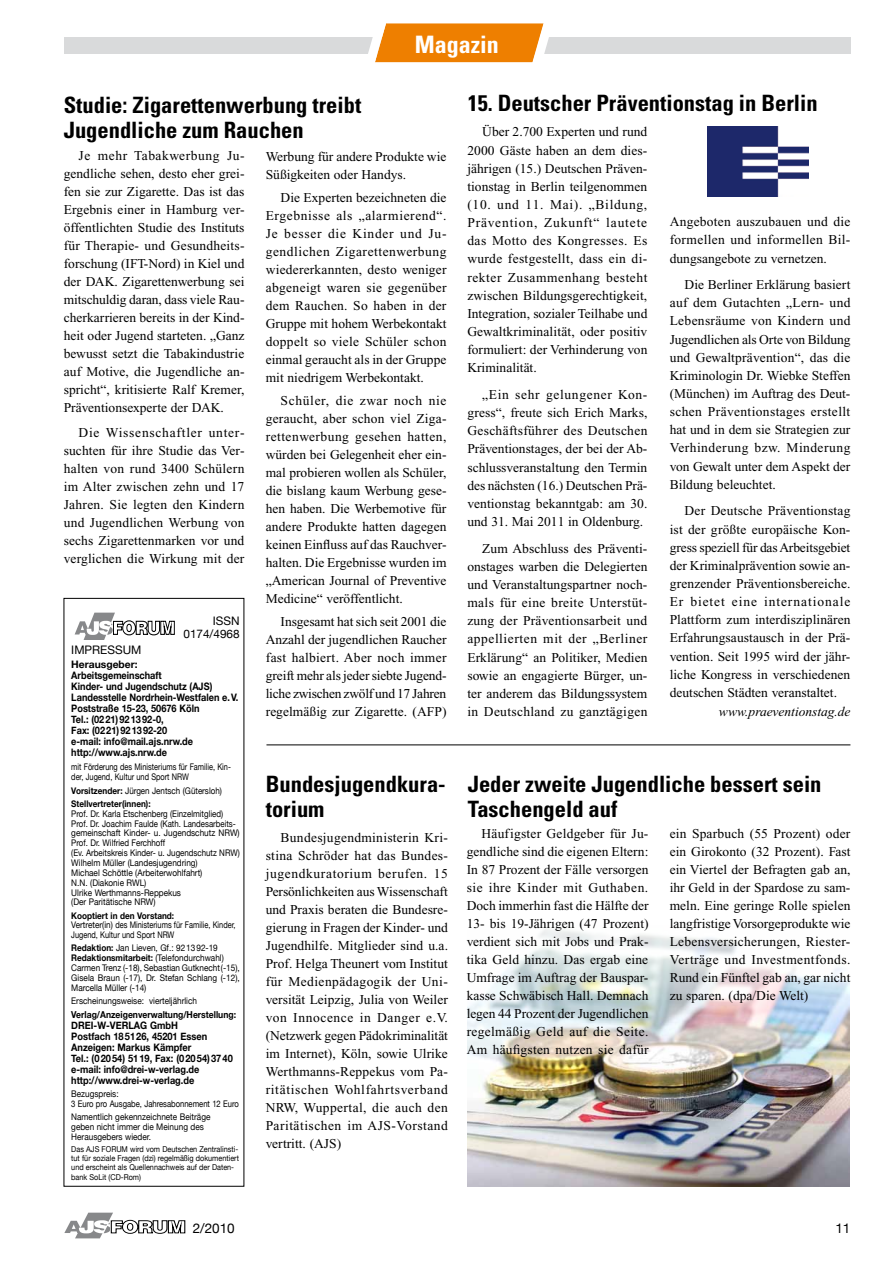
<style>
.page{position:relative;width:893px;height:1263px;background:#fff}
.page>*{position:absolute;margin:0;border:0;box-sizing:border-box;transform-origin:0 0}
.t1{font:700 condensed 24px "Univers";color:#fff}
.t2{font:700 condensed 22.5px/25.5px "Univers";color:#000}
.t3{font:13.5px/18px "Times New Roman";color:#000;text-align:justify}
.t4{font:italic 13.5px "Times New Roman";color:#000}
.t5{font:13.5px "Helvetica Neue";color:#000}
.t6{font:11.7px/13.2px "Helvetica Neue";color:#000;text-align:right}
.t7{font:700 10.35px/10.9px "Helvetica Neue";color:#000}
.t8{font:700 10.35px/11.1px "Helvetica Neue";color:#000;scale:.9 1}
.t9{font:700 9.6px "Helvetica Neue";color:#000;scale:.9 1}
.t10{font:9.15px/9.9px "Helvetica Neue";color:#000;scale:.9 1}
.t11{font:9.15px/9.9px "Helvetica Neue";color:#000;scale:.87 1}
.t12{font:700 9.15px/13.2px "Helvetica Neue";color:#000;scale:.9 1}
.t13{font:9.15px/9.9px "Helvetica Neue";color:#000;scale:.81 1}
.t14{font:8.1px/9.3px "Helvetica Neue";color:#000;scale:.9 1}
.s1{font-weight:400}
.s2{font-weight:700}
</style>
<div class="page">
<img style="left:468px;top:929px;width:381px;height:257px">
<img style="left:707px;top:126px;width:101px;height:71px">
<svg style="left:64px;top:1212px;width:121px;height:26px"></svg>
<svg style="left:75px;top:613px;width:100px;height:26px"></svg>
<hr style="left:266px;top:745px;width:584px;height:1px;background:#000">
<div style="left:64px;top:37px;width:786px;height:17px;background:#d9dadb"></div>
<svg style="left:368px;top:23px;width:181px;height:40px;background:#f09228"></svg>
<h1 class="t1" style="left:415px;top:29px;width:85px">Magazin</h1>
<h2 class="t2" style="left:64px;top:92px;width:299px">Studie: Zigarettenwerbung treibt<br>Jugendliche zum Rauchen</h2>
<p class="t3" style="left:64px;top:147px;width:182px;text-indent:15px">Je mehr Tabakwerbung Ju&shy;gendliche sehen, desto eher grei&shy;fen sie zur Zigarette. Das ist das Ergebnis einer in Hamburg ver&shy;öffentlichten Studie des Instituts für Therapie- und Gesundheits&shy;forschung (IFT-Nord) in Kiel und der DAK. Zigarettenwerbung sei mitschuldig daran, dass viele Rau&shy;cherkarrieren bereits in der Kind&shy;heit oder Jugend starteten. „Ganz bewusst setzt die Tabakindustrie auf Motive, die Jugendliche an&shy;spricht“, kritisierte Ralf Kremer, Präventionsexperte der DAK.</p>
<p class="t3" style="left:64px;top:423px;width:182px;text-indent:15px">Die Wissenschaftler unter&shy;suchten für ihre Studie das Ver&shy;halten von rund 3400 Schülern im Alter zwischen zehn und 17<br>Jahren. Sie legten den Kindern und Jugendlichen Werbung von sechs Zigarettenmarken vor und verglichen die Wirkung mit der</p>
<p class="t3" style="left:266px;top:147px;width:182px">Werbung für andere Produkte wie<br>Süßigkeiten oder Handys.</p>
<p class="t3" style="left:266px;top:188px;width:182px;text-indent:15px">Die Experten bezeichneten die Ergebnisse als „alarmierend“.<br>Je besser die Kinder und Ju&shy;gendlichen Zigarettenwerbung wiedererkannten, desto weniger abgeneigt waren sie gegenüber dem Rauchen. So haben in der Gruppe mit hohem Werbekontakt doppelt so viele Schüler schon einmal geraucht als in der Gruppe mit niedrigem Werbekontakt.</p>
<p class="t3" style="left:266px;top:391px;width:182px;text-indent:15px">Schüler, die zwar noch nie geraucht, aber schon viel Ziga&shy;rettenwerbung gesehen hatten, würden bei Gelegenheit eher ein&shy;mal probieren wollen als Schüler, die bislang kaum Werbung gese&shy;hen haben. Die Werbemotive für andere Produkte hatten dagegen keinen Einfluss auf das Rauchver&shy;halten. Die Ergebnisse wurden im „American Journal of Preventive Medicine“ veröffentlicht.</p>
<p class="t3" style="left:266px;top:613px;width:182px;text-indent:15px">Insgesamt hat sich seit 2001 die Anzahl der jugendlichen Raucher fast halbiert. Aber noch immer greift mehr als jeder siebte Jugend&shy;liche zwischen zwölf und 17 Jahren regelmäßig zur Zigarette. (AFP)</p>
<p class="t6" style="left:183px;top:614px;width:58px">ISSN<br>0174/4968</p>
<p class="t6" style="left:71px;top:643px;width:72px">IMPRESSUM</p>
<p class="t7" style="left:71px;top:658px;width:168px">Herausgeber:<br>Arbeitsgemeinschaft<br>Kinder- und Jugendschutz (AJS)<br>Landesstelle Nordrhein-Westfalen e.V.<br>Poststraße 15-23, 50676 Köln<br>Tel.: (0221)921392-0,<br>Fax: (0221)921392-20<br>e-mail: info@mail.ajs.nrw.de http://www.ajs.nrw.de</p>
<p class="t13" style="left:71px;top:761px;width:199px">mit Förderung des Ministeriums für Familie, Kin&shy;der, Jugend, Kultur und Sport NRW</p>
<p class="t12" style="left:71px;top:784px;width:169px">Vorsitzender: <span class="s1">Jürgen Jentsch (Gütersloh)<br></span>Stellvertreter(innen):</p>
<p class="t11" style="left:71px;top:808px;width:195px">Prof. Dr. Karla Etschenberg (Einzelmitglied)<br>Prof. Dr. Joachim Faulde (Kath. Landesarbeits&shy;gemeinschaft Kinder- u. Jugendschutz NRW)<br>Prof. Dr. Wilfried Ferchhoff<br>(Ev. Arbeitskreis Kinder- u. Jugendschutz NRW)<br>Wilhelm Müller (Landesjugendring)<br>Michael Schöttle (Arbeiterwohlfahrt)<br>N.N. (Diakonie RWL)<br>Ulrike Werthmanns-Reppekus<br>(Der Paritätische NRW)</p>
<p class="t12" style="left:71px;top:908px;width:116px">Kooptiert in den Vorstand:</p>
<p class="t10" style="left:71px;top:920px;width:184px">Vertreter(in) des Ministeriums für Familie, Kinder,<br>Jugend, Kultur und Sport NRW</p>
<p class="t10" style="left:71px;top:943px;width:189px"><span class="s2">Redaktion:</span> Jan Lieven, Gf.: 921392-19<br><span class="s2">Redaktionsmitarbeit:</span> (Telefondurchwahl)<br>Carmen Trenz (-18), Sebastian Gutknecht(-15), Gisela Braun (-17), Dr. Stefan Schlang (-12), Marcella Müller (-14)</p>
<p class="t10" style="left:71px;top:995px;width:141px">Erscheinungsweise: vierteljährlich</p>
<p class="t9" style="left:71px;top:1008px;width:185px">Verlag/Anzeigenverwaltung/Herstellung:</p>
<p class="t8" style="left:71px;top:1019px;width:181px">DREI-W-VERLAG GmbH<br>Postfach 185126, 45201 Essen<br>Anzeigen: Markus Kämpfer<br>Tel.: (02054) 5119, Fax: (02054)3740 e-mail: info@drei-w-verlag.de http://www.drei-w-verlag.de</p>
<p class="t10" style="left:71px;top:1088px;width:188px">Bezugspreis:<br>3 Euro pro Ausgabe, Jahresabonnement 12 Euro</p>
<p class="t10" style="left:71px;top:1111px;width:156px">Namentlich gekennzeichnete Beiträge geben nicht immer die Meinung des<br>Herausgebers wieder.</p>
<p class="t14" style="left:71px;top:1144px;width:188px">Das AJS FORUM wird vom Deutschen Zentralinsti&shy;tut für soziale Fragen (dzi) regelmäßig dokumentiert und erscheint als Quellennachweis auf der Daten&shy;bank SoLit (CD-Rom)</p>
<h2 class="t2" style="left:266px;top:771px;width:181px">Bundesjugendkura&shy;torium</h2>
<p class="t3" style="left:266px;top:828px;width:184px;text-indent:15px">Bundesjugendministerin Kri&shy;stina Schröder hat das Bundes&shy;jugendkuratorium berufen. 15<br>Persönlichkeiten aus Wissenschaft und Praxis beraten die Bundesre&shy;gierung in Fragen der Kinder- und Jugendhilfe. Mitglieder sind u.a.<br>Prof. Helga Theunert vom Institut für Medienpädagogik der Uni&shy;versität Leipzig, Julia von Weiler von Innocence in Danger e.V. (Netzwerk gegen Pädokriminalität im Internet), Köln, sowie Ulrike Werthmanns-Reppekus vom Pa&shy;ritätischen Wohlfahrtsverband NRW, Wuppertal, die auch den Paritätischen im AJS-Vorstand vertritt. (AJS)</p>
<h2 class="t2" style="left:468px;top:91px;width:351px">15. Deutscher Präventionstag in Berlin</h2>
<p class="t3" style="left:467px;top:123px;width:182px;text-indent:15px">Über 2.700 Experten und rund 2000 Gäste haben an dem dies&shy;jährigen (15.) Deutschen Präven&shy;tionstag in Berlin teilgenommen (10. und 11. Mai). „Bildung, Prävention, Zukunft“ lautete das Motto des Kongresses. Es wurde festgestellt, dass ein di&shy;rekter Zusammenhang besteht zwischen Bildungsgerechtigkeit, Integration, sozialer Teilhabe und Gewaltkriminalität, oder positiv formuliert: der Verhinderung von Kriminalität.</p>
<p class="t3" style="left:467px;top:385px;width:182px;text-indent:15px">„Ein sehr gelungener Kon&shy;gress“, freute sich Erich Marks, Geschäftsführer des Deutschen Präventionstages, der bei der Ab&shy;schlussveranstaltung den Termin des nächsten (16.) Deutschen Prä&shy;ventionstag bekanntgab: am 30. und 31. Mai 2011 in Oldenburg.</p>
<p class="t3" style="left:467px;top:539px;width:182px;text-indent:15px">Zum Abschluss des Präventi&shy;onstages warben die Delegierten und Veranstaltungspartner noch&shy;mals für eine breite Unterstüt&shy;zung der Präventionsarbeit und appellierten mit der „Berliner Erklärung“ an Politiker, Medien sowie an engagierte Bürger, un&shy;ter anderem das Bildungssystem in Deutschland zu ganztägigen</p>
<p class="t3" style="left:670px;top:213px;width:182px">Angeboten auszubauen und die formellen und informellen Bil&shy;dungsangebote zu vernetzen.</p>
<p class="t3" style="left:670px;top:276px;width:182px;text-indent:15px">Die Berliner Erklärung basiert auf dem Gutachten „Lern- und Lebensräume von Kindern und Jugendlichen als Orte von Bildung und Gewaltprävention“, das die Kriminologin Dr. Wiebke Steffen (München) im Auftrag des Deut&shy;schen Präventionstages erstellt hat und in dem sie Strategien zur Verhinderung bzw. Minderung von Gewalt unter dem Aspekt der Bildung beleuchtet.</p>
<p class="t3" style="left:670px;top:502px;width:182px;text-indent:15px">Der Deutsche Präventionstag ist der größte europäische Kon&shy;gress speziell für das Arbeitsgebiet der Kriminalprävention sowie an&shy;grenzender Präventionsbereiche.<br>Er bietet eine internationale Plattform zum interdisziplinären Erfahrungsaustausch in der Prä&shy;vention. Seit 1995 wird der jähr&shy;liche Kongress in verschiedenen deutschen Städten veranstaltet.</p>
<p class="t4" style="left:719px;top:705px;width:133px">www.praeventionstag.de</p>
<h2 class="t2" style="left:468px;top:771px;width:355px">Jeder zweite Jugendliche bessert sein<br>Taschengeld auf</h2>
<p class="t3" style="left:467px;top:825px;width:183px;text-indent:15px">Häufigster Geldgeber für Ju&shy;gendliche sind die eigenen Eltern:<br>In 87 Prozent der Fälle versorgen sie ihre Kinder mit Guthaben.<br>Doch immerhin fast die Hälfte der 13- bis 19-Jährigen (47 Prozent) verdient sich mit Jobs und Prak&shy;tika Geld hinzu. Das ergab eine Umfrage im Auftrag der Bauspar&shy;kasse Schwäbisch Hall. Demnach legen 44 Prozent der Jugendlichen regelmäßig Geld auf die Seite.<br>Am häufigsten nutzen sie dafür</p>
<p class="t3" style="left:670px;top:824px;width:182px">ein Sparbuch (55 Prozent) oder ein Girokonto (32 Prozent). Fast ein Viertel der Befragten gab an, ihr Geld in der Spardose zu sam&shy;meln. Eine geringe Rolle spielen langfristige Vorsorgeprodukte wie Lebensversicherungen, Riester-Verträge und Investmentfonds.<br>Rund ein Fünftel gab an, gar nicht zu sparen. (dpa/Die Welt)</p>
<p class="t5" style="left:193px;top:1220px;width:44px">2/2010</p>
<p class="t5" style="left:835px;top:1220px;width:17px">11</p>
</div>
